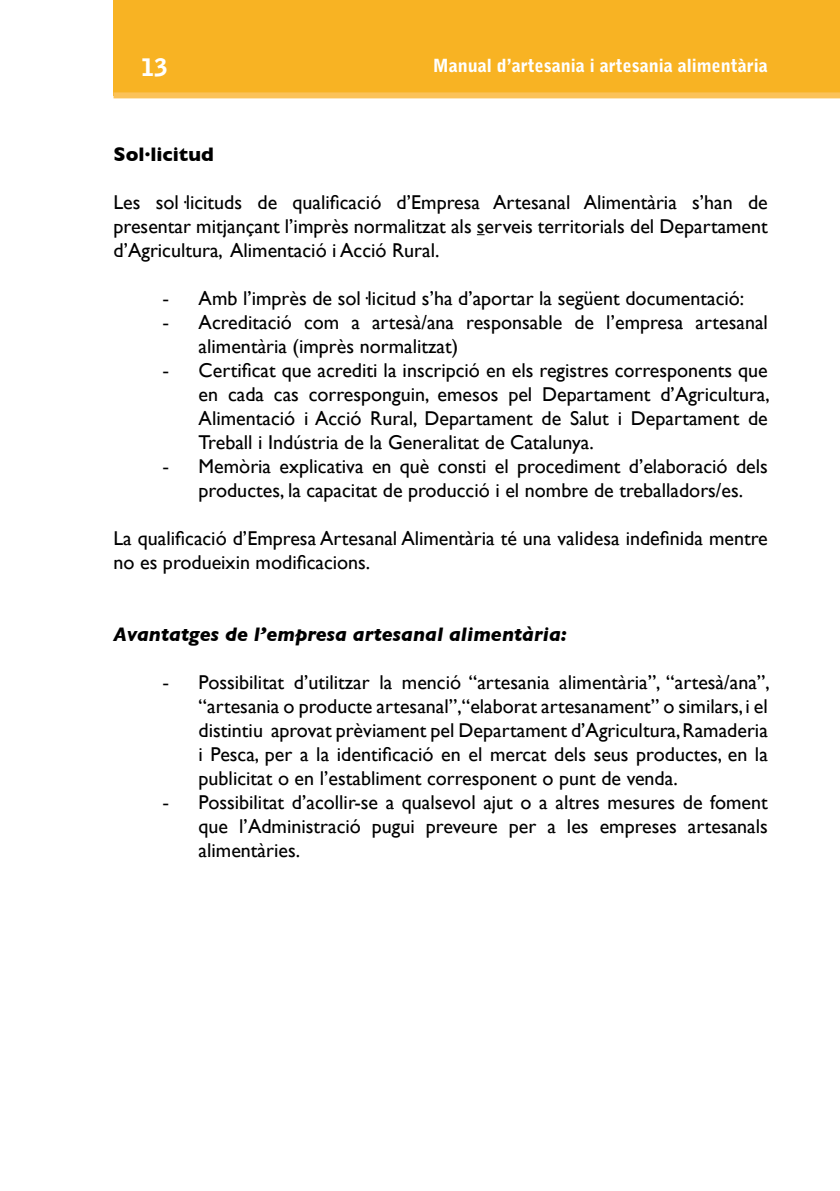
<style>
.page{position:relative;width:840px;height:1191px;background:#fff}
.page>*{position:absolute;margin:0;border:0;box-sizing:border-box;transform-origin:0 0}
.t1{font:900 24px "Bell Gothic Std";color:#fff}
.t2{font:20px/24px "Gill Sans";color:#000;text-align:justify}
.t3{font:italic 700 20px "Gill Sans";color:#000}
.t4{font:700 20px "Gill Sans";color:#000}
.t5{font:900 18px "Bell Gothic Std";color:#fff}
.s1{font-family:"Times New Roman"}
</style>
<div class="page">
<div style="left:113px;top:0;width:726px;height:95px;background:#f8b323"></div>
<div style="left:113px;top:92px;width:726px;height:6px;background:#fbc258"></div>
<p class="t1" style="left:141px;top:53px;width:28px">13</p>
<p class="t5" style="left:432px;top:55px;width:336px">Manual d’artesania i artesania alimentària</p>
<p class="t4" style="left:113px;top:143px;width:102px">Sol·licitud</p>
<p class="t2" style="left:113px;top:190px;width:655px">Les sol·licituds de qualificació d’Empresa Artesanal Alimentària s’han de presentar mitjançant l’imprès normalitzat als serveis territorials del Departament d’Agricultura, Alimentació i Acció Rural.</p>
<p class="t2" style="left:162px;top:286px;width:583px"><span class="s1">-</span> Amb l’imprès de sol·licitud s’ha d’aportar la següent documentació:</p>
<p class="t2" style="left:198px;top:310px;width:570px;text-indent:-36px"><span class="s1">-</span> Acreditació com a artesà/ana responsable de l’empresa artesanal alimentària (imprès normalitzat)</p>
<p class="t2" style="left:198px;top:358px;width:572px;text-indent:-36px"><span class="s1">-</span> Certificat que acrediti la inscripció en els registres corresponents que en cada cas corresponguin, emesos pel Departament d’Agricultura, Alimentació i Acció Rural, Departament de Salut i Departament de Treball i Indústria de la Generalitat de Catalunya.</p>
<p class="t2" style="left:162px;top:454px;width:606px;text-align:center"><span class="s1">-</span> Memòria explicativa en què consti el procediment d’elaboració dels productes, la capacitat de producció i el nombre de treballadors/es.</p>
<p class="t2" style="left:113px;top:526px;width:655px">La qualificació d’Empresa Artesanal Alimentària té una validesa indefinida mentre no es produeixin modificacions.</p>
<p class="t3" style="left:113px;top:623px;width:455px">Avantatges de l’empresa artesanal alimentària:</p>
<p class="t2" style="left:198px;top:670px;width:572px;text-indent:-36px"><span class="s1">-</span> Possibilitat d’utilitzar la menció “artesania alimentària”, “artesà/ana”, “artesania o producte artesanal”,“elaborat artesanament” o similars, i el distintiu aprovat prèviament pel Departament d’Agricultura, Ramaderia i Pesca, per a la identificació en el mercat dels seus productes, en la publicitat o en l’establiment corresponent o punt de venda.</p>
<p class="t2" style="left:198px;top:790px;width:570px;text-indent:-36px"><span class="s1">-</span> Possibilitat d’acollir-se a qualsevol ajut o a altres mesures de foment que l’Administració pugui preveure per a les empreses artesanals alimentàries.</p>
</div>
